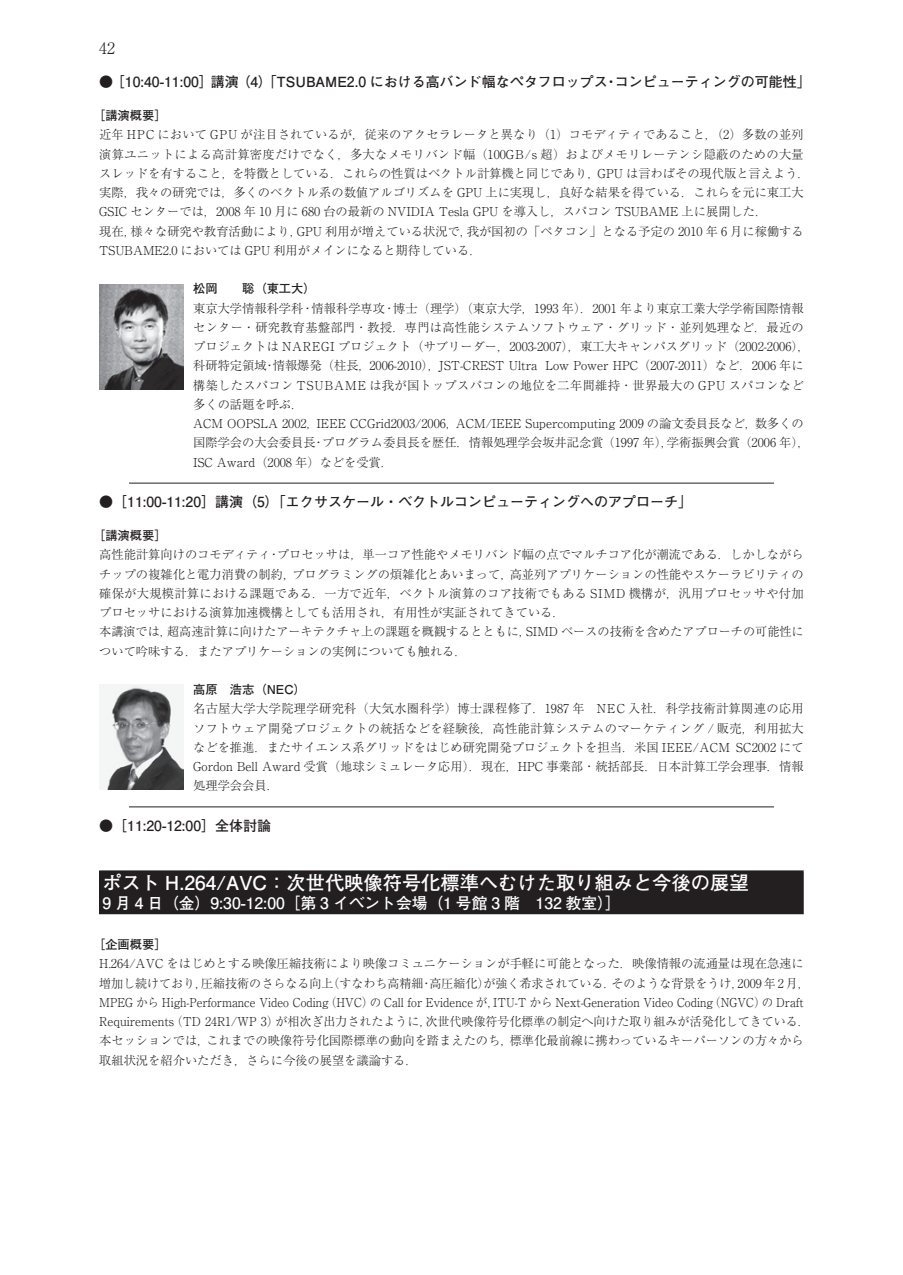
<style>
.page{position:relative;width:903px;height:1275px;background:#fff}
.page>*{position:absolute;margin:0;border:0;box-sizing:border-box;transform-origin:0 0}
.t1{font:700 19.25px "Futo Go B101 Pro";color:#fff}
.t2{font:700 15.75px "Futo Go B101 Pro";color:#fff}
.t3{font:300 15.75px "Ryumin Pro";color:#231f20}
.t4{font:700 14px "Futo Go B101 Pro";color:#231f20}
.t5{font:300 12.25px/19.2px "Ryumin Pro";color:#231f20}
.t6{font:700 12.25px "Futo Go B101 Pro";color:#231f20}
</style>
<div class="page">
<hr style="left:129px;top:483px;width:645px;height:1px;background:#231f20">
<hr style="left:129px;top:806px;width:645px;height:1px;background:#231f20">
<div style="left:100px;top:871px;width:703px;height:43px;background:#231f20"></div>
<hr style="left:99px;top:870px;width:705px;height:2px;background:#231f20">
<hr style="left:99px;top:872px;width:1px;height:41px;background:#231f20">
<hr style="left:802px;top:872px;width:2px;height:41px;background:#231f20">
<hr style="left:99px;top:913px;width:705px;height:1px;background:#231f20">
<img style="left:99px;top:284px;width:84px;height:105px">
<img style="left:99px;top:685px;width:84px;height:105px">
<p class="t3" style="left:99px;top:35px;width:17px">42</p>
<p class="t4" style="left:99px;top:70px;width:713px">●［10:40-11:00］講演（4）「TSUBAME2.0 における高バンド幅なペタフロップス・コンピューティングの可能性」</p>
<p class="t6" style="left:93px;top:106px;width:75px">［講演概要］</p>
<p class="t5" style="left:99px;top:124px;width:712px">近年 HPC において GPU が注目されているが，従来のアクセラレータと異なり（1）コモディティであること，（2）多数の並列演算ユニットによる高計算密度だけでなく，多大なメモリバンド幅（100GB/s 超）およびメモリレーテンシ隠蔽のための大量スレッドを有すること，を特徴としている．これらの性質はベクトル計算機と同じであり，GPU は言わばその現代版と言えよう．実際，我々の研究では，多くのベクトル系の数値アルゴリズムを GPU 上に実現し，良好な結果を得ている．これらを元に東工大GSIC センターでは，2008 年 10 月に 680 台の最新の NVIDIA Tesla GPU を導入し，スパコン TSUBAME 上に展開した．<br>現在，様々な研究や教育活動により，GPU 利用が増えている状況で，我が国初の「ペタコン」となる予定の 2010 年 6 月に稼働するTSUBAME2.0 においては GPU 利用がメインになると期待している．</p>
<p class="t6" style="left:193px;top:279px;width:124px">松岡　　聡（東工大）</p>
<p class="t5" style="left:193px;top:297px;width:618px">東京大学情報科学科・情報科学専攻・博士（理学）（東京大学，1993 年）．2001 年より東京工業大学学術国際情報センター・研究教育基盤部門・教授．専門は高性能システムソフトウェア・グリッド・並列処理など．最近のプロジェクトは NAREGI プロジェクト（サブリーダー，2003-2007），東工大キャンパスグリッド（2002-2006），科研特定領域・情報爆発（柱長，2006-2010），JST-CREST Ultra Low Power HPC（2007-2011）など．2006 年に構築したスパコン TSUBAME は我が国トップスパコンの地位を二年間維持・世界最大の GPU スパコンなど多くの話題を呼ぶ．<br>ACM OOPSLA 2002，IEEE CCGrid2003/2006，ACM/IEEE Supercomputing 2009 の論文委員長など，数多くの国際学会の大会委員長・プログラム委員長を歴任．情報処理学会坂井記念賞（1997 年），学術振興会賞（2006 年），ISC Award（2008 年）などを受賞．</p>
<p class="t4" style="left:99px;top:490px;width:594px">●［11:00-11:20］講演（5）「エクサスケール・ベクトルコンピューティングへのアプローチ」</p>
<p class="t6" style="left:93px;top:526px;width:75px">［講演概要］</p>
<p class="t5" style="left:99px;top:544px;width:706px">高性能計算向けのコモディティ・プロセッサは，単一コア性能やメモリバンド幅の点でマルチコア化が潮流である．しかしながらチップの複雑化と電力消費の制約，プログラミングの煩雑化とあいまって，高並列アプリケーションの性能やスケーラビリティの確保が大規模計算における課題である．一方で近年，ベクトル演算のコア技術でもある SIMD 機構が，汎用プロセッサや付加プロセッサにおける演算加速機構としても活用され，有用性が実証されてきている．<br>本講演では，超高速計算に向けたアーキテクチャ上の課題を概観するとともに，SIMD ベースの技術を含めたアプローチの可能性について吟味する．またアプリケーションの実例についても触れる．</p>
<p class="t6" style="left:193px;top:680px;width:114px">高原　浩志（NEC）</p>
<p class="t5" style="left:193px;top:698px;width:612px;text-align:justify">名古屋大学大学院理学研究科（大気水圏科学）博士課程修了．1987 年　NEC 入社．科学技術計算関連の応用ソフトウェア開発プロジェクトの統括などを経験後，高性能計算システムのマーケティング / 販売，利用拡大などを推進．またサイエンス系グリッドをはじめ研究開発プロジェクトを担当．米国 IEEE/ACM SC2002 にてGordon Bell Award 受賞（地球シミュレータ応用）．現在，HPC 事業部・統括部長．日本計算工学会理事．情報処理学会会員．</p>
<p class="t4" style="left:99px;top:814px;width:173px">●［11:20-12:00］全体討論</p>
<h1 class="t1" style="left:102px;top:868px;width:648px">ポスト H.264/AVC：次世代映像符号化標準へむけた取り組みと今後の展望</h1>
<p class="t2" style="left:102px;top:891px;width:520px">9 月 4 日（金）9:30-12:00［第 3 イベント会場（1 号館 3 階　132 教室）］</p>
<p class="t6" style="left:93px;top:935px;width:75px">［企画概要］</p>
<p class="t5" style="left:99px;top:953px;width:712px">H.264/AVC をはじめとする映像圧縮技術により映像コミュニケーションが手軽に可能となった．映像情報の流通量は現在急速に増加し続けており，圧縮技術のさらなる向上（すなわち高精細・高圧縮化）が強く希求されている．そのような背景をうけ，2009 年 2 月，MPEG から High-Performance Video Coding（HVC）の Call for Evidence が，ITU-T から Next-Generation Video Coding（NGVC）の Draft Requirements（TD 24R1/WP 3）が相次ぎ出力されたように，次世代映像符号化標準の制定へ向けた取り組みが活発化してきている．本セッションでは，これまでの映像符号化国際標準の動向を踏まえたのち，標準化最前線に携わっているキーパーソンの方々から取組状況を紹介いただき，さらに今後の展望を議論する．</p>
</div>
